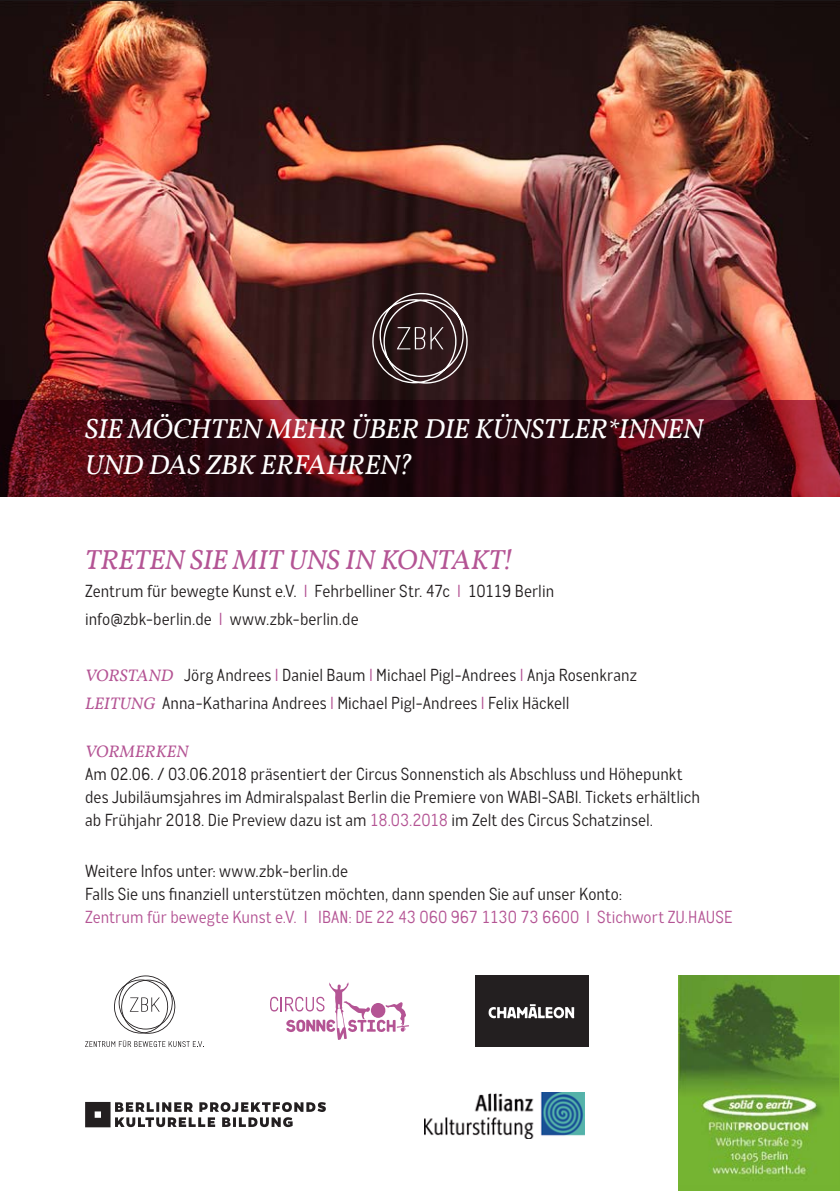
<style>
.page{position:relative;width:840px;height:1191px;background:#fff}
.page>*{position:absolute;margin:0;border:0;box-sizing:border-box;transform-origin:0 0}
.Headline_1{font:italic 28px/36px "Vollkorn";letter-spacing:-.01em;color:#fff}
.Headline_1-2{font:italic 28px "Vollkorn";letter-spacing:-.01em;color:#b45494}
.Fliesstext_klein{font:300 17px/23px "CA Cula";color:#231f20}
.Fliesstext_ZAB_groß{font:300 17px "CA Cula";color:#231f20}
.Fliesstext_klein-2{font:300 17px/23px "CA Cula";color:#b45494}
.Headline{font:italic 17px "Vollkorn";letter-spacing:.005em;color:#b45494}
.s1{color:#b45494}
.s2{font-family:"Vollkorn";font-weight:400;font-style:italic;color:#b45494}
.s3{color:#231f20}
</style>
<div class="page">
<img style="left:0;top:0;width:839px;height:400px">
<svg style="left:0;top:400px;width:839px;height:96px;background:#3d0c14"></svg>
<svg style="left:372px;top:293px;width:95px;height:91px;background:#473536"></svg>
<svg style="left:85px;top:1102px;width:240px;height:25px"></svg>
<div style="left:475px;top:975px;width:113px;height:72px;background:#231f20"></div>
<svg style="left:488px;top:1004px;width:86px;height:14px"></svg>
<img style="left:424px;top:1092px;width:160px;height:46px">
<svg style="left:270px;top:982px;width:139px;height:58px"></svg>
<svg style="left:114px;top:975px;width:62px;height:58px"></svg>
<svg style="left:85px;top:1040px;width:119px;height:7px"></svg>
<div style="left:677px;top:975px;width:162px;height:216px;background:#74b331"></div>
<img style="left:677px;top:975px;width:160px;height:209px">
<p class="Headline_1" style="left:85px;top:411px;width:618px">SIE MÖCHTEN MEHR ÜBER DIE KÜNSTLER*INNEN<br>UND DAS ZBK ERFAHREN?</p>
<p class="Headline_1-2" style="left:85px;top:543px;width:427px">TRETEN SIE MIT UNS IN KONTAKT!</p>
<p class="Fliesstext_ZAB_groß" style="left:85px;top:578px;width:470px">Zentrum für bewegte Kunst e.V. <span class="s1">I</span> Fehrbelliner Str. 47c <span class="s1">I</span> 10119 Berlin</p>
<p class="Fliesstext_ZAB_groß" style="left:85px;top:606px;width:275px">info@zbk-berlin.de <span class="s1">I</span> www.zbk-berlin.de</p>
<p class="Fliesstext_ZAB_groß" style="left:85px;top:662px;width:553px"><span class="s2">VORSTAND</span> Jörg Andrees <span class="s1">I</span> Daniel Baum <span class="s1">I</span> Michael Pigl-Andrees <span class="s1">I</span> Anja Rosenkranz</p>
<p class="Fliesstext_ZAB_groß" style="left:85px;top:690px;width:485px"><span class="s2">LEITUNG</span> Anna-Katharina Andrees <span class="s1">I</span> Michael Pigl-Andrees <span class="s1">I</span> Felix Häckell</p>
<p class="Headline" style="left:85px;top:741px;width:105px">VORMERKEN</p>
<p class="Fliesstext_klein" style="left:85px;top:761px;width:616px">Am 02.06. / 03.06.2018 präsentiert der Circus Sonnenstich als Abschluss und Höhepunkt des Jubiläumsjahres im Admiralspalast Berlin die Premiere von WABI-SABI. Tickets erhältlich ab Frühjahr 2018. Die Preview dazu ist am <span class="s1">18.03.2018</span> im Zelt des Circus Schatzinsel.</p>
<p class="Fliesstext_klein" style="left:85px;top:858px;width:264px">Weitere Infos unter: www.zbk-berlin.de</p>
<p class="Fliesstext_klein-2" style="left:85px;top:881px;width:648px"><span class="s3">Falls Sie uns finanziell unterstützen möchten, dann spenden Sie auf unser Konto:<br></span>Zentrum für bewegte Kunst e.V. I IBAN: DE 22 43 060 967 1130 73 6600 I Stichwort ZU.HAUSE</p>
</div>
